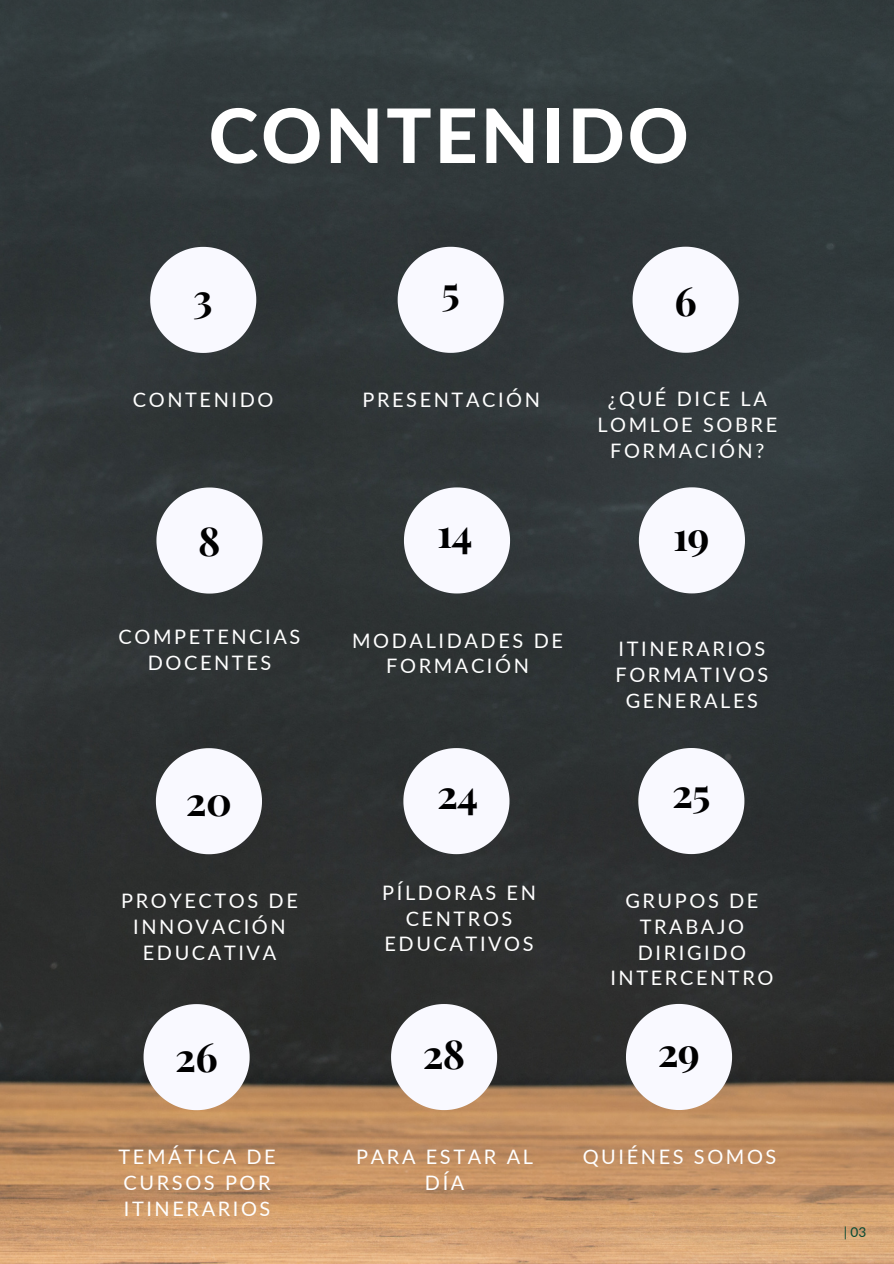
<style>
.page{position:relative;width:894px;height:1264px;background:#fff}
.page>*{position:absolute;margin:0;border:0;box-sizing:border-box;transform-origin:0 0}
.t1{font:800 75px "Lato";letter-spacing:.04em;color:#fff}
.t2{font:700 39.9px "Playfair Display";letter-spacing:-.02em;color:#000}
.t3{font:700 39.9px "Playfair Display SC";color:#000}
.t4{font:19.95px/25.8px "Lato";letter-spacing:.13em;color:#fff;text-align:center}
.t5{font:13.65px "Lato";color:#074a33}
</style>
<div class="page">
<img style="left:0;top:0;width:893px;height:1263px">
<svg style="left:156px;top:487px;width:106px;height:106px"></svg>
<svg style="left:150px;top:247px;width:106px;height:106px"></svg>
<svg style="left:397px;top:247px;width:106px;height:106px"></svg>
<svg style="left:632px;top:247px;width:106px;height:106px"></svg>
<svg style="left:404px;top:487px;width:106px;height:106px"></svg>
<svg style="left:638px;top:487px;width:106px;height:106px"></svg>
<svg style="left:156px;top:748px;width:106px;height:106px"></svg>
<svg style="left:403px;top:748px;width:106px;height:106px"></svg>
<svg style="left:638px;top:748px;width:106px;height:106px"></svg>
<svg style="left:143px;top:1004px;width:106px;height:106px"></svg>
<svg style="left:391px;top:1004px;width:106px;height:106px"></svg>
<svg style="left:625px;top:1003px;width:106px;height:106px"></svg>
<h1 class="t1" style="left:209px;top:89px;width:481px">CONTENIDO</h1>
<h2 class="t2" style="left:193px;top:270px;width:21px">3</h2>
<h2 class="t3" style="left:441px;top:263px;width:20px">5</h2>
<h2 class="t3" style="left:674px;top:272px;width:24px">6</h2>
<p class="t4" style="left:133px;top:386px;width:142px">CONTENIDO</p>
<p class="t4" style="left:362px;top:386px;width:179px">PRESENTACIÓN</p>
<p class="t4" style="left:597px;top:385px;width:181px">¿QUÉ DICE LA<br>LOMLOE SOBRE<br>FORMACIÓN?</p>
<h2 class="t2" style="left:198px;top:513px;width:24px">8</h2>
<h2 class="t2" style="left:437px;top:505px;width:37px">14</h2>
<h2 class="t2" style="left:672px;top:508px;width:38px">19</h2>
<p class="t4" style="left:119px;top:623px;width:183px">COMPETENCIAS<br>DOCENTES</p>
<p class="t4" style="left:352px;top:627px;width:212px">MODALIDADES DE<br>FORMACIÓN</p>
<p class="t4" style="left:615px;top:636px;width:154px">ITINERARIOS<br>FORMATIVOS<br>GENERALES</p>
<h2 class="t2" style="left:186px;top:773px;width:47px">20</h2>
<h2 class="t2" style="left:437px;top:765px;width:43px">24</h2>
<h2 class="t2" style="left:672px;top:764px;width:40px">25</h2>
<p class="t4" style="left:121px;top:887px;width:178px">PROYECTOS DE<br>INNOVACIÓN<br>EDUCATIVA</p>
<p class="t4" style="left:382px;top:879px;width:155px">PÍLDORAS EN<br>CENTROS<br>EDUCATIVOS</p>
<p class="t4" style="left:610px;top:887px;width:164px">GRUPOS DE<br>TRABAJO<br>DIRIGIDO<br>INTERCENTRO</p>
<h2 class="t2" style="left:175px;top:1028px;width:44px">26</h2>
<h2 class="t2" style="left:423px;top:1025px;width:44px">28</h2>
<h2 class="t2" style="left:657px;top:1024px;width:44px">29</h2>
<p class="t4" style="left:118px;top:1143px;width:159px;text-align:left">TEMÁTICA DE<br>CURSOS POR<br>ITINERARIOS</p>
<p class="t4" style="left:356px;top:1143px;width:178px">PARA ESTAR AL<br>DÍA</p>
<p class="t4" style="left:582px;top:1143px;width:195px">QUIÉNES SOMOS</p>
<p class="t5" style="left:843px;top:1223px;width:24px">| 03</p>
</div>
